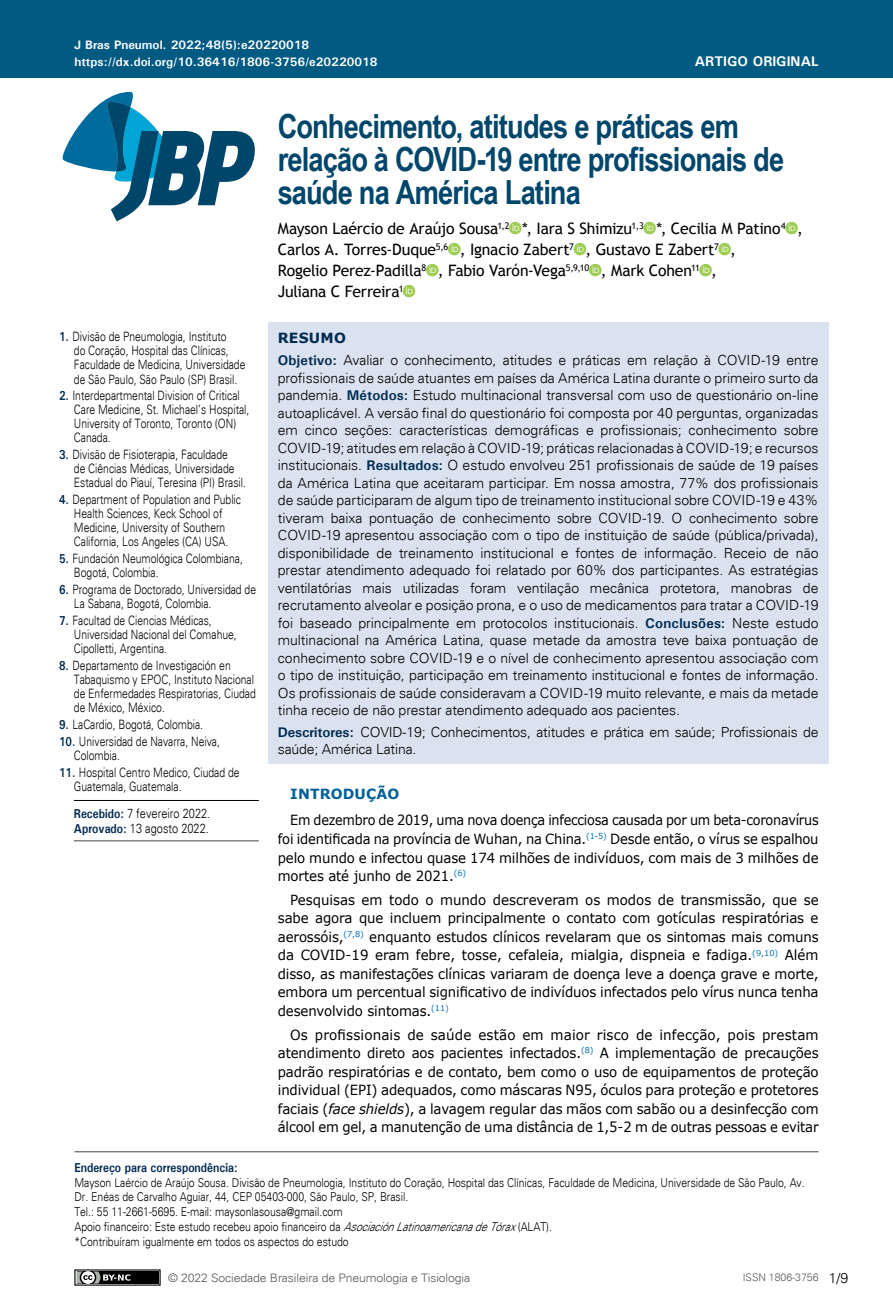
<style>
.page{position:relative;width:893px;height:1315px;background:#fff}
.page>*{position:absolute;margin:0;border:0;box-sizing:border-box;transform-origin:0 0}
.t1{font:700 33.25px/33.2px "Arial Narrow";letter-spacing:-.025em;color:#00466b}
.t2{font:21px "ID font Regular";color:#9dcc52}
.t3{font:15.75px "Trebuchet MS";letter-spacing:-.015em;color:#000}
.t4{font:300 14px/17.5px "Univers";letter-spacing:-.01em;color:#000;text-align:justify}
.t5{font:14px/18.6px "Verdana";letter-spacing:-.01em;color:#000;text-align:justify;scale:.96 1}
.t6{font:14px/18.6px "Verdana";letter-spacing:-.01em;color:#000;text-align:justify;scale:.92 1}
.t7{font:700 14px "Univers";color:#fff}
.t8{font:700 14px "Verdana";letter-spacing:.01em;color:#01609a}
.t9{font:700 14px "Verdana";letter-spacing:.015em;color:#002b51}
.t10{font:300 12.95px/14px "Univers";color:#000;scale:.8 1}
.t11{font:300 12.95px/14.9px "Univers";color:#000;scale:.85 1}
.t12{font:700 12.95px "Univers";color:#002b51;scale:.85 1}
.t13{font:300 12.25px/14.7px "Univers";color:#000;scale:.85 1}
.t14{font:700 12.25px "Univers";color:#fff}
.t15{font:300 11.72px "Univers";letter-spacing:-.01em;color:#58595b;scale:1.04 1}
.t16{font:300 10.5px "Univers";color:#58595b}
.s1{font-family:"ID font Regular";font-size:21px;color:#9dcc52}
.s2{font-family:"Trebuchet MS";font-size:15.75px;color:#000}
.s3{font-weight:700;color:#002b51}
.s4{font-style:italic}
</style>
<div class="page">
<div style="left:0;top:0;width:893px;height:78px;background:#005a82"></div>
<svg style="left:62px;top:91px;width:193px;height:130px"></svg>
<div style="left:75px;top:1270px;width:85px;height:15px;background:#000"></div>
<div style="left:74px;top:1269px;width:87px;height:16px;border:1px solid #000"></div>
<svg style="left:74px;top:1269px;width:56px;height:17px"></svg>
<div style="left:268px;top:322px;width:560px;height:442px;background:#dbe2ef"></div>
<hr style="left:74px;top:1151px;width:745px;height:1px;background:#464547">
<hr style="left:74px;top:800px;width:185px;height:1px;background:#000">
<hr style="left:74px;top:840px;width:185px;height:1px;background:#464547">
<p class="t14" style="left:74px;top:37px;width:236px">J Bras Pneumol. 2022;48(5):e20220018</p>
<p class="t14" style="left:74px;top:54px;width:305px">https://dx.doi.org/10.36416/1806-3756/e20220018</p>
<p class="t7" style="left:695px;top:52px;width:125px">ARTIGO ORIGINAL</p>
<h1 class="t1" style="left:278px;top:108px;width:508px">Conhecimento, atitudes e práticas em relação à COVID-19 entre profissionais de saúde na América Latina</h1>
<p class="t3" style="left:278px;top:219px;width:509px">Mayson Laércio de Araújo Sousa<sup>1,2</sup><span class="s1">a</span>*, Iara S Shimizu<sup>1,3</sup><span class="s1">a</span>*, Cecilia M Patino<sup>4</sup></p>
<h2 class="t2" style="left:785px;top:218px;width:19px">a<span class="s2">,</span></h2>
<p class="t3" style="left:278px;top:240px;width:442px">Carlos A. Torres-Duque<sup>5,6</sup><span class="s1">a</span>, Ignacio Zabert<sup>7</sup><span class="s1">a</span>, Gustavo E Zabert<sup>7</sup></p>
<h2 class="t2" style="left:719px;top:239px;width:19px">a<span class="s2">,</span></h2>
<p class="t3" style="left:278px;top:261px;width:424px">Rogelio Perez-Padilla<sup>8</sup><span class="s1">a</span>, Fabio Varón-Vega<sup>5,9,10</sup><span class="s1">a</span>, Mark Cohen<sup>11</sup></p>
<h2 class="t2" style="left:699px;top:260px;width:19px">a<span class="s2">,</span></h2>
<p class="t3" style="left:278px;top:282px;width:127px">Juliana C Ferreira<sup>1</sup></p>
<h2 class="t2" style="left:403px;top:281px;width:14px">a</h2>
<p class="t10" style="left:74px;top:330px;width:216px;text-indent:-15px"><span class="s3">1.</span> Divisão de Pneumologia, Instituto<br>do Coração, Hospital das Clínicas, Faculdade de Medicina, Universidade de São Paulo, São Paulo (SP) Brasil.</p>
<p class="t10" style="left:74px;top:389px;width:221px;text-indent:-15px"><span class="s3">2.</span> Interdepartmental Division of Critical<br>Care Medicine, St. Michael’s Hospital,<br>University of Toronto, Toronto (ON)<br>Canada.</p>
<p class="t10" style="left:74px;top:448px;width:217px;text-indent:-15px"><span class="s3">3.</span> Divisão de Fisioterapia, Faculdade<br>de Ciências Médicas, Universidade<br>Estadual do Piauí, Teresina (PI) Brasil.</p>
<p class="t10" style="left:59px;top:493px;width:229px;text-align:center"><span class="s3">4.</span> Department of Population and Public Health Sciences, Keck School of Medicine, University of Southern California, Los Angeles (CA) USA.</p>
<p class="t10" style="left:74px;top:552px;width:213px;text-indent:-15px"><span class="s3">5.</span> Fundación Neumológica Colombiana,<br>Bogotá, Colombia.</p>
<p class="t10" style="left:74px;top:583px;width:229px;text-indent:-15px"><span class="s3">6.</span> Programa de Doctorado, Universidad de<br>La Sabana, Bogotá, Colombia.</p>
<p class="t10" style="left:74px;top:614px;width:205px;text-indent:-15px"><span class="s3">7.</span> Facultad de Ciencias Médicas,<br>Universidad Nacional del Comahue,<br>Cipolletti, Argentina.</p>
<p class="t10" style="left:74px;top:659px;width:229px;text-indent:-15px"><span class="s3">8.</span> Departamento de Investigación en Tabaquismo y EPOC, Instituto Nacional de Enfermedades Respiratorias, Ciudad de México, México.</p>
<p class="t10" style="left:59px;top:718px;width:182px"><span class="s3">9.</span> LaCardio, Bogotá, Colombia.</p>
<p class="t10" style="left:74px;top:735px;width:184px;text-indent:-15px"><span class="s3">10.</span> Universidad de Navarra, Neiva,<br>Colombia.</p>
<p class="t10" style="left:74px;top:766px;width:209px;text-indent:-15px"><span class="s3">11.</span> Hospital Centro Medico, Ciudad de<br>Guatemala, Guatemala.</p>
<p class="t11" style="left:74px;top:805px;width:162px"><span class="s3">Recebido:</span> 7 fevereiro 2022.<br><span class="s3">Aprovado:</span> 13 agosto 2022.</p>
<p class="t9" style="left:278px;top:329px;width:70px">RESUMO</p>
<p class="t4" style="left:278px;top:352px;width:542px"><span class="s3">Objetivo:</span> Avaliar o conhecimento, atitudes e práticas em relação à COVID-19 entre profissionais de saúde atuantes em países da América Latina durante o primeiro surto da pandemia. <span class="s3">Métodos:</span> Estudo multinacional transversal com uso de questionário on-line autoaplicável. A versão final do questionário foi composta por 40 perguntas, organizadas em cinco seções: características demográficas e profissionais; conhecimento sobre COVID-19; atitudes em relação à COVID-19; práticas relacionadas à COVID-19; e recursos institucionais. <span class="s3">Resultados:</span> O estudo envolveu 251 profissionais de saúde de 19 países da América Latina que aceitaram participar. Em nossa amostra, 77% dos profissionais de saúde participaram de algum tipo de treinamento institucional sobre COVID-19 e 43% tiveram baixa pontuação de conhecimento sobre COVID-19. O conhecimento sobre COVID-19 apresentou associação com o tipo de instituição de saúde (pública/privada), disponibilidade de treinamento institucional e fontes de informação. Receio de não prestar atendimento adequado foi relatado por 60% dos participantes. As estratégias ventilatórias mais utilizadas foram ventilação mecânica protetora, manobras de recrutamento alveolar e posição prona, e o uso de medicamentos para tratar a COVID-19 foi baseado principalmente em protocolos institucionais. <span class="s3">Conclusões:</span> Neste estudo multinacional na América Latina, quase metade da amostra teve baixa pontuação de conhecimento sobre COVID-19 e o nível de conhecimento apresentou associação com o tipo de instituição, participação em treinamento institucional e fontes de informação.<br>Os profissionais de saúde consideravam a COVID-19 muito relevante, e mais da metade tinha receio de não prestar atendimento adequado aos pacientes.</p>
<p class="t4" style="left:278px;top:724px;width:542px;line-height:16.8px"><span class="s3">Descritores:</span> COVID-19; Conhecimentos, atitudes e prática em saúde; Profissionais de saúde; América Latina.</p>
<p class="t8" style="left:290px;top:785px;width:111px">INTRODUÇÃO</p>
<p class="t6" style="left:278px;top:811px;width:589px;text-indent:12px">Em dezembro de 2019, uma nova doença infecciosa causada por um beta-coronavírus foi identificada na província de Wuhan, na China.<sup>(1-5)</sup> Desde então, o vírus se espalhou pelo mundo e infectou quase 174 milhões de indivíduos, com mais de 3 milhões de mortes até junho de 2021.<sup>(6)</sup></p>
<p class="t5" style="left:278px;top:890px;width:565px;text-indent:12px">Pesquisas em todo o mundo descreveram os modos de transmissão, que se sabe agora que incluem principalmente o contato com gotículas respiratórias e aerossóis,<sup>(7,8)</sup> enquanto estudos clínicos revelaram que os sintomas mais comuns da COVID-19 eram febre, tosse, cefaleia, mialgia, dispneia e fadiga.<sup>(9,10)</sup> Além disso, as manifestações clínicas variaram de doença leve a doença grave e morte, embora um percentual significativo de indivíduos infectados pelo vírus nunca tenha desenvolvido sintomas.<sup>(11)</sup></p>
<p class="t5" style="left:278px;top:1025px;width:565px;text-indent:12px">Os profissionais de saúde estão em maior risco de infecção, pois prestam atendimento direto aos pacientes infectados.<sup>(8)</sup> A implementação de precauções padrão respiratórias e de contato, bem como o uso de equipamentos de proteção individual (EPI) adequados, como máscaras N95, óculos para proteção e protetores faciais (<span class="s4">face shields</span>), a lavagem regular das mãos com sabão ou a desinfecção com álcool em gel, a manutenção de uma distância de 1,5-2 m de outras pessoas e evitar</p>
<p class="t12" style="left:74px;top:1159px;width:194px">Endereço para correspondência:</p>
<p class="t13" style="left:74px;top:1175px;width:861px">Mayson Laércio de Araújo Sousa. Divisão de Pneumologia, Instituto do Coração, Hospital das Clínicas, Faculdade de Medicina, Universidade de São Paulo, Av.<br>Dr. Enéas de Carvalho Aguiar, 44, CEP 05403-000, São Paulo, SP, Brasil.<br>Tel.: 55 11-2661-5695. E-mail: maysonlasousa@gmail.com<br>Apoio financeiro: Este estudo recebeu apoio financeiro da <span class="s4">AsociaciónLatinoamericanadeTórax</span>(ALAT).<br>*Contribuíram igualmente em todos os aspectos do estudo</p>
<p class="t15" style="left:168px;top:1270px;width:292px">© 2022 Sociedade Brasileira de Pneumologia e Tisiologia</p>
<p class="t16" style="left:743px;top:1271px;width:77px">ISSN 1806-3756</p>
<p class="t4" style="left:829px;top:1269px;width:21px">1/9</p>
</div>
